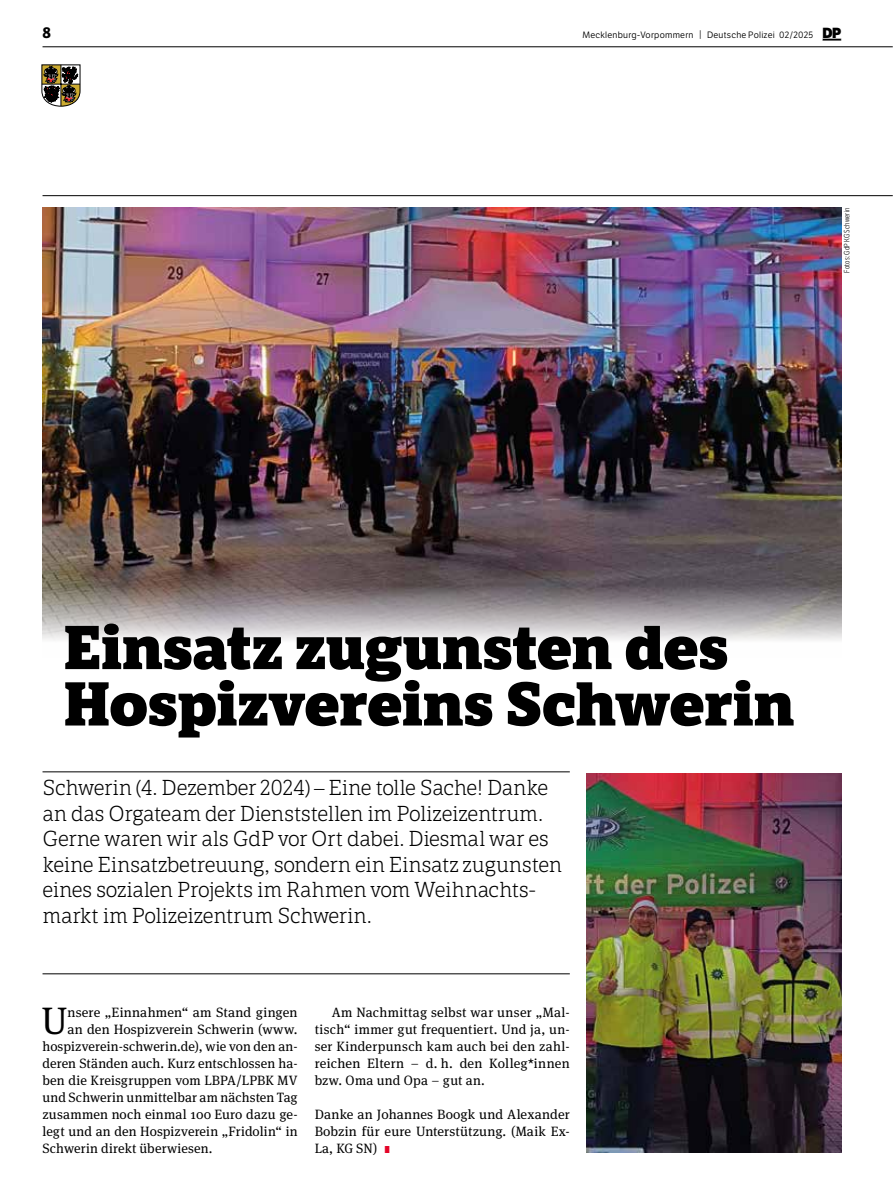
<style>
.page{position:relative;width:893px;height:1191px;background:#fff}
.page>*{position:absolute;margin:0;border:0;box-sizing:border-box;transform-origin:0 0}
.t1{font:800 60px/56.4px "LFT Etica Sheriff";letter-spacing:-.01em;color:#000}
.t2{font:38.25px "Meta Serif Pro";color:#000}
.t3{font:300 21px/25.5px "LFT Etica Sheriff";letter-spacing:-.02em;color:#000}
.t4{font:700 15px "LFT Etica";color:#000}
.t5{font:13.5px/17px "Meta Serif Pro";letter-spacing:.01em;color:#000;text-align:justify}
.t6{font:9px "LFT Etica Bk";letter-spacing:.025em;color:#000}
.t7{font:300 7.5px "LFT Etica Condensed";letter-spacing:.02em;color:#000}
.s1{font-size:9.3px}
.s2{font-family:"LFT Etica XB";font-size:14.25px}
.s3{font-family:"LFT Etica XB";font-size:9.75px;color:#e40428}
</style>
<div class="page">
<hr style="left:43px;top:195px;width:850px;height:1px;background:#000">
<hr style="left:43px;top:47px;width:850px;height:1px;background:#000">
<svg style="left:822px;top:39px;width:19px;height:2px"></svg>
<svg style="left:42px;top:65px;width:38px;height:41px"></svg>
<img style="left:43px;top:207px;width:799px;height:433px">
<img style="left:587px;top:773px;width:255px;height:379px">
<hr style="left:43px;top:771px;width:527px;height:1px;background:#000">
<hr style="left:43px;top:973px;width:527px;height:1px;background:#000">
<p class="t4" style="left:43px;top:23px;width:10px">8</p>
<p class="t6" style="left:582px;top:29px;width:260px">Mecklenburg-Vorpommern <span class="s1">|</span> Deutsche Polizei 02/2025 <span class="s2">DP</span></p>
<p class="t7" style="left:843px;top:273px;width:67px;rotate:-90deg">Fotos: GdP KG Schwerin</p>
<h1 class="t1" style="left:64px;top:620px;width:732px">Einsatz zugunsten des<br>Hospizvereins Schwerin</h1>
<p class="t3" style="left:43px;top:775px;width:521px">Schwerin (4. Dezember 2024) – Eine tolle Sache! Danke an das Orgateam der Dienststellen im Polizeizentrum.<br>Gerne waren wir als GdP vor Ort dabei. Diesmal war es keine Einsatzbetreuung, sondern ein Einsatz zugunsten eines sozialen Projekts im Rahmen vom Weihnachts&shy;markt im Polizeizentrum Schwerin.</p>
<h2 class="t2" style="left:41px;top:992px;width:28px">U</h2>
<p class="t5" style="left:68px;top:1002px;width:232px">nsere „Einnahmen“ am Stand gingen</p>
<p class="t5" style="left:68px;top:1019px;width:232px">an den Hospizverein Schwerin (www.</p>
<p class="t5" style="left:43px;top:1036px;width:257px">hospizverein-schwerin.de), wie von den an-</p>
<p class="t5" style="left:43px;top:1053px;width:257px">deren Ständen auch. Kurz entschlossen ha-</p>
<p class="t5" style="left:43px;top:1070px;width:257px">ben die Kreisgruppen vom LBPA/LPBK MV</p>
<p class="t5" style="left:43px;top:1087px;width:257px">und Schwerin unmittelbar am nächsten Tag</p>
<p class="t5" style="left:43px;top:1104px;width:257px">zusammen noch einmal 100 Euro dazu ge-</p>
<p class="t5" style="left:43px;top:1121px;width:257px">legt und an den Hospizverein „Fridolin“ in</p>
<p class="t5" style="left:43px;top:1138px;width:171px">Schwerin direkt überwiesen.</p>
<p class="t5" style="left:315px;top:1002px;width:257px;text-indent:17px">Am Nachmittag selbst war unser „Mal&shy;tisch“ immer gut frequentiert. Und ja, un&shy;ser Kinderpunsch kam auch bei den zahl&shy;reichen Eltern – d. h. den Kolleg*innen bzw. Oma und Opa – gut an.</p>
<p class="t5" style="left:315px;top:1104px;width:257px">Danke an Johannes Boogk und Alexander Bobzin für eure Unterstützung. (Maik Ex-La, KG SN) <span class="s3">I</span></p>
</div>
